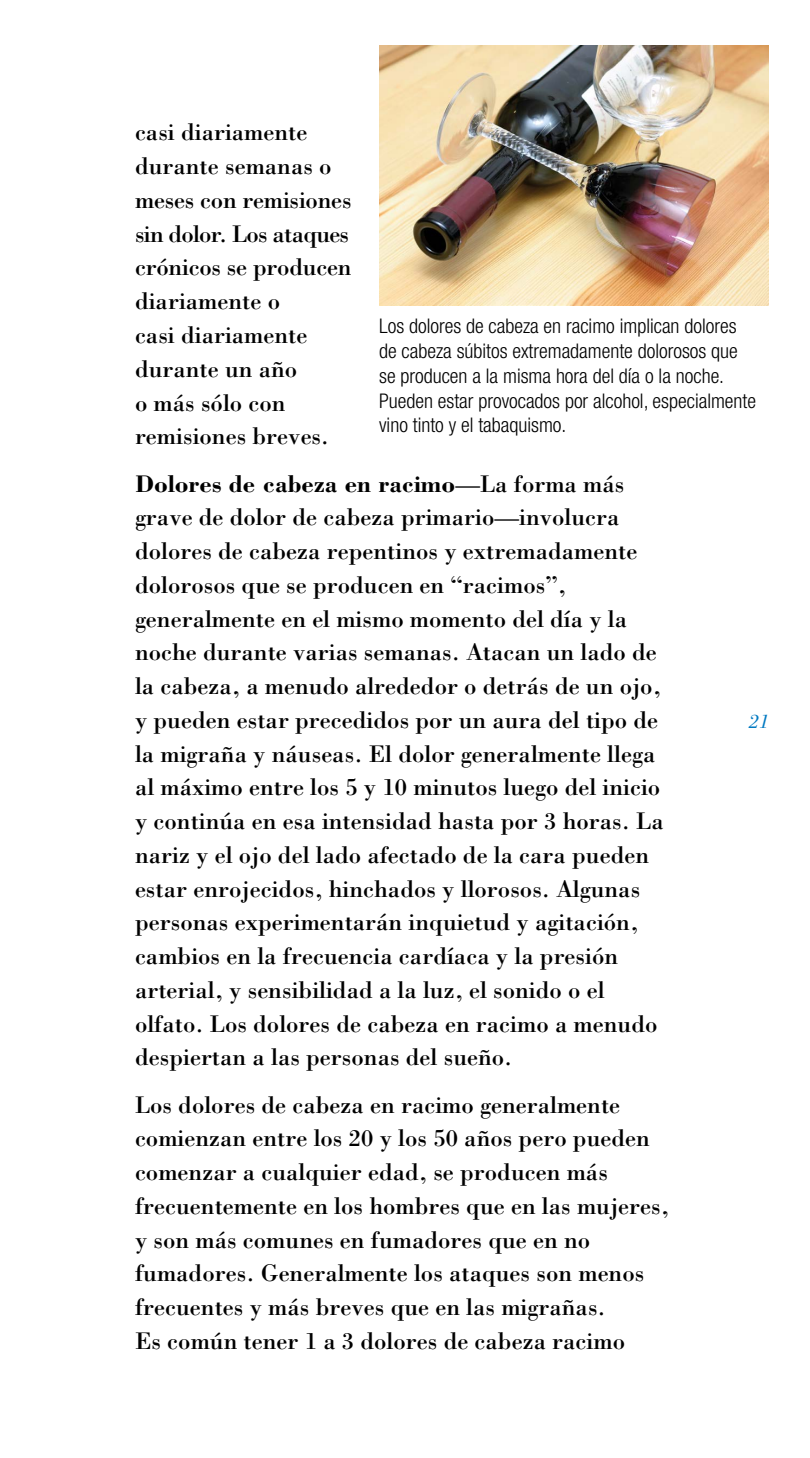
<style>
.page{position:relative;width:810px;height:1458px;background:#fff}
.page>*{position:absolute;margin:0;border:0;box-sizing:border-box;transform-origin:0 0}
.Body{font:24.75px/33.8px "Bodoni";color:#000}
.t1{font:300 condensed 20.25px/24.8px "Helvetica Neue LT Std";color:#000}
.t2{font:italic 20.25px "Bodoni";color:#0079c1}
.s1{font-style:italic}
.s2{font-weight:700}
</style>
<div class="page">
<img style="left:379px;top:46px;width:389px;height:259px">
<p class="Body" style="left:135px;top:115px;width:218px">casi diariamente durante semanas o meses con remisiones sin dolor. Los ataques crónicos se producen diariamente o<br>casi diariamente durante un año<br>o más sólo con remisiones breves<span class="s1">.</span></p>
<p class="Body" style="left:135px;top:466px;width:530px"><span class="s2">Dolores de cabeza en racimo</span>—La forma más grave de dolor de cabeza primario—involucra dolores de cabeza repentinos y extremadamente dolorosos que se producen en “racimos”, generalmente en el mismo momento del día y la noche durante varias semanas. Atacan un lado de la cabeza, a menudo alrededor o detrás de un ojo, y pueden estar precedidos por un aura del tipo de la migraña y náuseas. El dolor generalmente llega al máximo entre los 5 y 10 minutos luego del inicio y continúa en esa intensidad hasta por 3 horas. La nariz y el ojo del lado afectado de la cara pueden estar enrojecidos, hinchados y llorosos. Algunas personas experimentarán inquietud y agitación, cambios en la frecuencia cardíaca y la presión arterial, y sensibilidad a la luz, el sonido o el olfato. Los dolores de cabeza en racimo a menudo despiertan a las personas del sueño.</p>
<p class="Body" style="left:135px;top:1087px;width:536px">Los dolores de cabeza en racimo generalmente comienzan entre los 20 y los 50 años pero pueden comenzar a cualquier edad, se producen más frecuentemente en los hombres que en las mujeres, y son más comunes en fumadores que en no fumadores. Generalmente los ataques son menos frecuentes y más breves que en las migrañas.<br>Es común tener 1 a 3 dolores de cabeza racimo</p>
<p class="t1" style="left:379px;top:314px;width:378px">Los dolores de cabeza en racimo implican dolores de cabeza súbitos extremadamente dolorosos que se producen a la misma hora del día o la noche.<br>Pueden estar provocados por alcohol, especialmente vino tinto y el tabaquismo.</p>
<p class="t2" style="left:749px;top:710px;width:22px">21</p>
</div>
